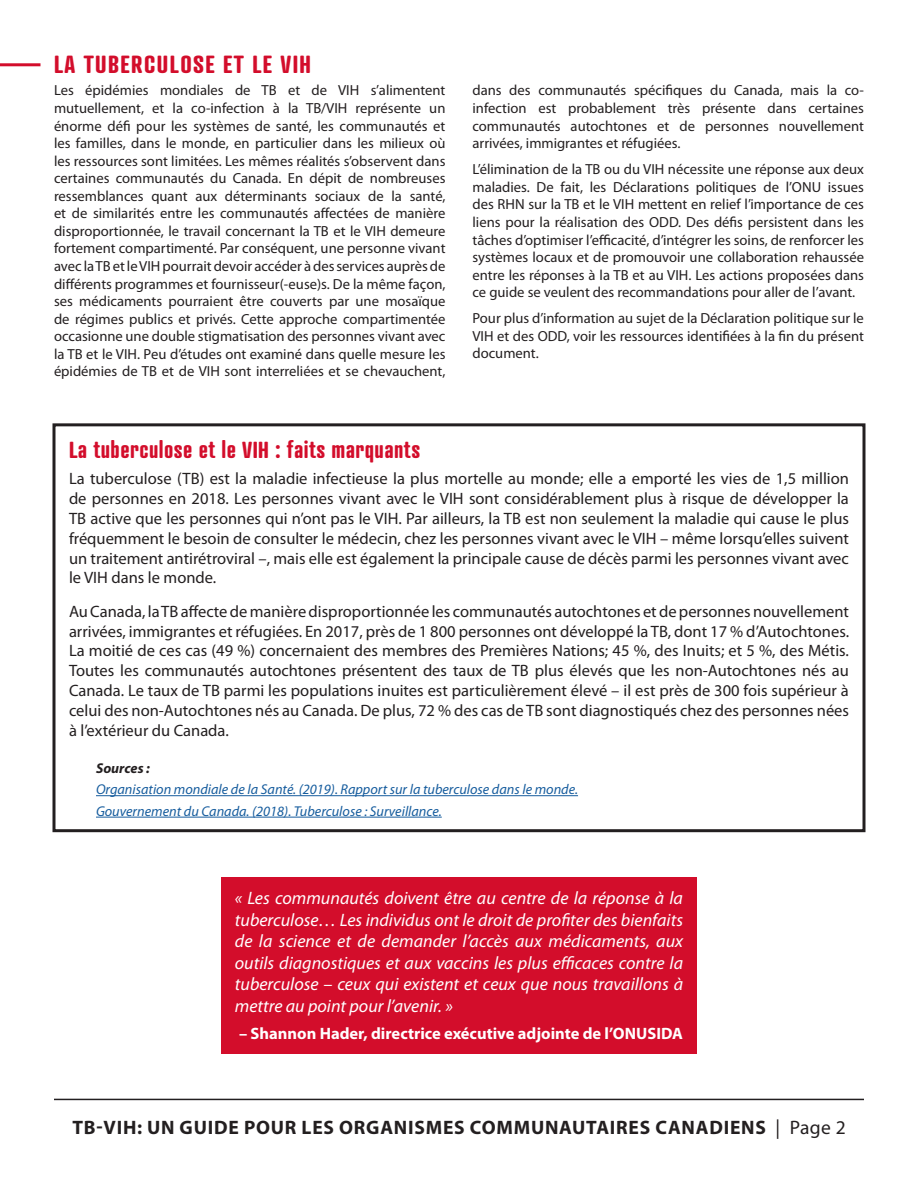
<style>
.page{position:relative;width:918px;height:1188px;background:#fff}
.page>*{position:absolute;margin:0;border:0;box-sizing:border-box;transform-origin:0 0}
.t1{font:700 24px "Atrament";letter-spacing:.06em;color:#d30d2b}
.t2{font:700 22.5px "Atrament";letter-spacing:.02em;color:#d30d2b}
.t3{font:700 19.5px "Myriad Pro";letter-spacing:.04em;color:#231f20}
.t4{font:italic 18px/21.6px "Myriad Pro";color:#fff;text-align:justify}
.t5{font:16.5px/19.8px "Myriad Pro";color:#231f20;text-align:justify}
.t6{font:700 16.5px "Myriad Pro";color:#fff}
.t7{font:14.7px/17.5px "Myriad Pro";color:#231f20;text-align:justify}
.t8{font:italic 14.25px "Myriad Pro";color:#175d9e}
.t9{font:italic 700 14.25px "Myriad Pro";color:#231f20}
.s1{font-weight:400}
</style>
<div class="page">
<hr style="left:54px;top:1099px;width:810px;height:1px;background:#231f20">
<hr style="left:0;top:63px;width:40px;height:3px;background:#d30d2b">
<hr style="left:96px;top:795px;width:482px;height:1px;background:#175d9e">
<hr style="left:96px;top:817px;width:346px;height:1px;background:#175d9e">
<div style="left:52px;top:423px;width:814px;height:409px;border:3px solid #231f20"></div>
<div style="left:221px;top:877px;width:476px;height:177px;background:#d30d2b"></div>
<p class="t1" style="left:54px;top:49px;width:259px">LA TUBERCULOSE ET LE VIH</p>
<p class="t7" style="left:54px;top:82px;width:393px">Les épidémies mondiales de TB et de VIH s’alimentent mutuellement, et la co-infection à la TB/VIH représente un énorme défi pour les systèmes de santé, les communautés et les familles, dans le monde, en particulier dans les milieux où les ressources sont limitées. Les mêmes réalités s’observent dans certaines communautés du Canada. En dépit de nombreuses ressemblances quant aux déterminants sociaux de la santé, et de similarités entre les communautés affectées de manière disproportionnée, le travail concernant la TB et le VIH demeure fortement compartimenté. Par conséquent, une personne vivant avec la TB et le VIH pourrait devoir accéder à des services auprès de différents programmes et fournisseur(-euse)s. De la même façon, ses médicaments pourraient être couverts par une mosaïque de régimes publics et privés. Cette approche compartimentée occasionne une double stigmatisation des personnes vivant avec la TB et le VIH. Peu d’études ont examiné dans quelle mesure les épidémies de TB et de VIH sont interreliées et se chevauchent,</p>
<p class="t7" style="left:472px;top:82px;width:393px">dans des communautés spécifiques du Canada, mais la co&shy;infection est probablement très présente dans certaines communautés autochtones et de personnes nouvellement arrivées, immigrantes et réfugiées.</p>
<p class="t7" style="left:472px;top:161px;width:393px">L’élimination de la TB ou du VIH nécessite une réponse aux deux maladies. De fait, les Déclarations politiques de l’ONU issues des RHN sur la TB et le VIH mettent en relief l’importance de ces liens pour la réalisation des ODD. Des défis persistent dans les tâches d’optimiser l’efficacité, d’intégrer les soins, de renforcer les systèmes locaux et de promouvoir une collaboration rehaussée entre les réponses à la TB et au VIH. Les actions proposées dans ce guide se veulent des recommandations pour aller de l’avant.</p>
<p class="t7" style="left:472px;top:310px;width:393px">Pour plus d’information au sujet de la Déclaration politique sur le VIH et des ODD, voir les ressources identifiées à la fin du présent document.</p>
<p class="t2" style="left:69px;top:435px;width:353px">La tuberculose et le VIH : faits marquants</p>
<p class="t5" style="left:69px;top:469px;width:781px">La tuberculose (TB) est la maladie infectieuse la plus mortelle au monde; elle a emporté les vies de 1,5 million de personnes en 2018. Les personnes vivant avec le VIH sont considérablement plus à risque de développer la TB active que les personnes qui n’ont pas le VIH. Par ailleurs, la TB est non seulement la maladie qui cause le plus fréquemment le besoin de consulter le médecin, chez les personnes vivant avec le VIH – même lorsqu’elles suivent un traitement antirétroviral –, mais elle est également la principale cause de décès parmi les personnes vivant avec le VIH dans le monde.</p>
<p class="t5" style="left:69px;top:602px;width:782px">Au Canada, la TB affecte de manière disproportionnée les communautés autochtones et de personnes nouvellement arrivées, immigrantes et réfugiées. En 2017, près de 1 800 personnes ont développé la TB, dont 17 % d’Autochtones.<br>La moitié de ces cas (49 %) concernaient des membres des Premières Nations; 45 %, des Inuits; et 5 %, des Métis.<br>Toutes les communautés autochtones présentent des taux de TB plus élevés que les non-Autochtones nés au Canada. Le taux de TB parmi les populations inuites est particulièrement élevé – il est près de 300 fois supérieur à celui des non-Autochtones nés au Canada. De plus, 72 % des cas de TB sont diagnostiqués chez des personnes nées à l’extérieur du Canada.</p>
<p class="t9" style="left:96px;top:760px;width:56px">Sources :</p>
<p class="t8" style="left:96px;top:782px;width:484px">Organisation mondiale de la Santé. (2019). Rapport sur la tuberculose dans le monde.</p>
<p class="t8" style="left:96px;top:803px;width:347px">Gouvernement du Canada. (2018). Tuberculose : Surveillance.</p>
<p class="t4" style="left:235px;top:888px;width:450px">« Les communautés doivent être au centre de la réponse à la tuberculose… Les individus ont le droit de profiter des bienfaits de la science et de demander l’accès aux médicaments, aux outils diagnostiques et aux vaccins les plus efficaces contre la tuberculose – ceux qui existent et ceux que nous travaillons à mettre au point pour l’avenir. »</p>
<p class="t6" style="left:239px;top:1024px;width:446px">– Shannon Hader, directrice exécutive adjointe de l’ONUSIDA</p>
<h3 class="t3" style="left:72px;top:1117px;width:775px">TB-VIH: UN GUIDE POUR LES ORGANISMES COMMUNAUTAIRES CANADIENS <span class="s1">| Page 2</span></h3>
</div>
